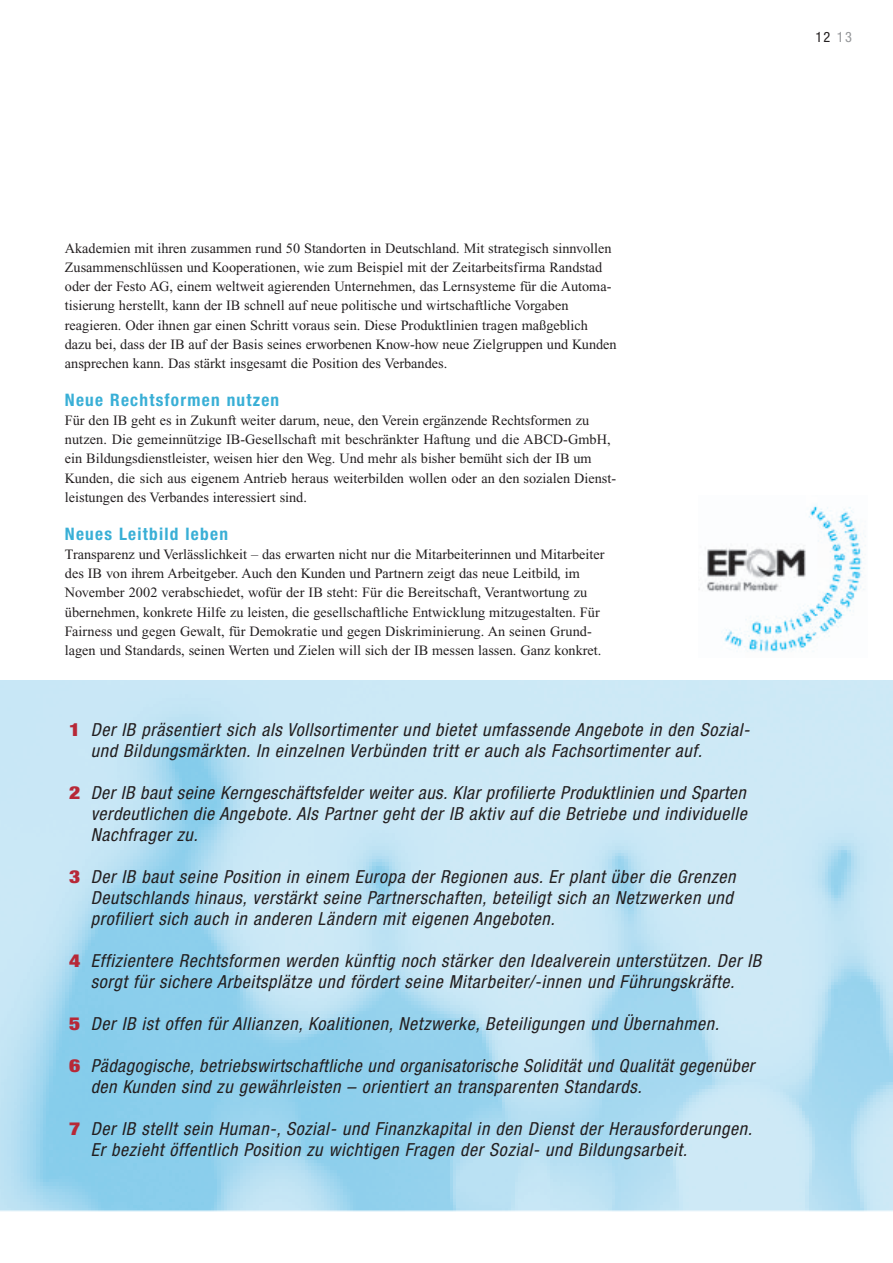
<style>
.page{position:relative;width:893px;height:1263px;background:#fff}
.page>*{position:absolute;margin:0;border:0;box-sizing:border-box;transform-origin:0 0}
.t1{font:italic condensed 18px/21px "Helvetica Neue";letter-spacing:.04em;color:#231f20}
.t2{font:700 condensed 17.25px "Helvetica Neue";letter-spacing:.07em;color:#39afd6}
.t3{font:14.25px/19.2px "Times New Roman";color:#231f20}
.t4{font:condensed 14.25px "Helvetica Neue";color:#231f20}
.s1{color:#939598}
.s2{font-weight:900;font-style:normal;color:#b72837}
</style>
<div class="page">
<svg style="left:1px;top:680px;width:891px;height:532px;background:#b7e0f2"></svg>
<img style="left:699px;top:506px;width:167px;height:146px">
<p class="t4" style="left:815px;top:32px;width:38px">12 <span class="s1">13</span></p>
<p class="t3" style="left:65px;top:240px;width:553px">Akademien mit ihren zusammen rund 50 Standorten in Deutschland. Mit strategisch sinnvollen Zusammenschlüssen und Kooperationen, wie zum Beispiel mit der Zeitarbeitsfirma Randstad oder der Festo AG, einem weltweit agierenden Unternehmen, das Lernsysteme für die Automa&shy;tisierung herstellt, kann der IB schnell auf neue politische und wirtschaftliche Vorgaben reagieren. Oder ihnen gar einen Schritt voraus sein. Diese Produktlinien tragen maßgeblich dazu bei, dass der IB auf der Basis seines erworbenen Know-how neue Zielgruppen und Kunden ansprechen kann. Das stärkt insgesamt die Position des Verbandes.</p>
<p class="t2" style="left:65px;top:394px;width:216px">Neue Rechtsformen nutzen</p>
<p class="t3" style="left:65px;top:412px;width:552px">Für den IB geht es in Zukunft weiter darum, neue, den Verein ergänzende Rechtsformen zu nutzen. Die gemeinnützige IB-Gesellschaft mit beschränkter Haftung und die ABCD-GmbH, ein Bildungsdienstleister, weisen hier den Weg. Und mehr als bisher bemüht sich der IB um Kunden, die sich aus eigenem Antrieb heraus weiterbilden wollen oder an den sozialen Dienst&shy;leistungen des Verbandes interessiert sind.</p>
<p class="t2" style="left:65px;top:528px;width:164px">Neues Leitbild leben</p>
<p class="t3" style="left:65px;top:546px;width:541px">Transparenz und Verlässlichkeit – das erwarten nicht nur die Mitarbeiterinnen und Mitarbeiter des IB von ihrem Arbeitgeber. Auch den Kunden und Partnern zeigt das neue Leitbild, im November 2002 verabschiedet, wofür der IB steht: Für die Bereitschaft, Verantwortung zu übernehmen, konkrete Hilfe zu leisten, die gesellschaftliche Entwicklung mitzugestalten. Für Fairness und gegen Gewalt, für Demokratie und gegen Diskriminierung. An seinen Grund&shy;lagen und Standards, seinen Werten und Zielen will sich der IB messen lassen. Ganz konkret.</p>
<p class="t1" style="left:91px;top:720px;width:660px;text-indent:-22px"><span class="s2">1</span> Der IB präsentiert sich als Vollsortimenter und bietet umfassende Angebote in den Sozial&shy;und Bildungsmärkten. In einzelnen Verbünden tritt er auch als Fachsortimenter auf.</p>
<p class="t1" style="left:91px;top:783px;width:657px;text-align:justify;text-indent:-22px"><span class="s2">2</span> Der IB baut seine Kerngeschäftsfelder weiter aus. Klar profilierte Produktlinien und Sparten verdeutlichen die Angebote. Als Partner geht der IB aktiv auf die Betriebe und individuelle Nachfrager zu.</p>
<p class="t1" style="left:91px;top:867px;width:646px;text-indent:-22px"><span class="s2">3</span> Der IB baut seine Position in einem Europa der Regionen aus. Er plant über die Grenzen<br>Deutschlands hinaus, verstärkt seine Partnerschaften, beteiligt sich an Netzwerken und profiliert sich auch in anderen Ländern mit eigenen Angeboten.</p>
<p class="t1" style="left:69px;top:951px;width:693px;text-align:center"><span class="s2">4</span> Effizientere Rechtsformen werden künftig noch stärker den Idealverein unterstützen. Der IB sorgt für sichere Arbeitsplätze und fördert seine Mitarbeiter/-innen und Führungskräfte.</p>
<p class="t1" style="left:69px;top:1014px;width:651px"><span class="s2">5</span> Der IB ist offen für Allianzen, Koalitionen, Netzwerke, Beteiligungen und Übernahmen.</p>
<p class="t1" style="left:91px;top:1056px;width:665px;text-indent:-22px"><span class="s2">6</span> Pädagogische, betriebswirtschaftliche und organisatorische Solidität und Qualität gegenüber den Kunden sind zu gewährleisten – orientiert an transparenten Standards.</p>
<p class="t1" style="left:91px;top:1119px;width:663px;text-indent:-22px"><span class="s2">7</span> Der IB stellt sein Human-, Sozial- und Finanzkapital in den Dienst der Herausforderungen.<br>Er bezieht öffentlich Position zu wichtigen Fragen der Sozial- und Bildungsarbeit.</p>
</div>
